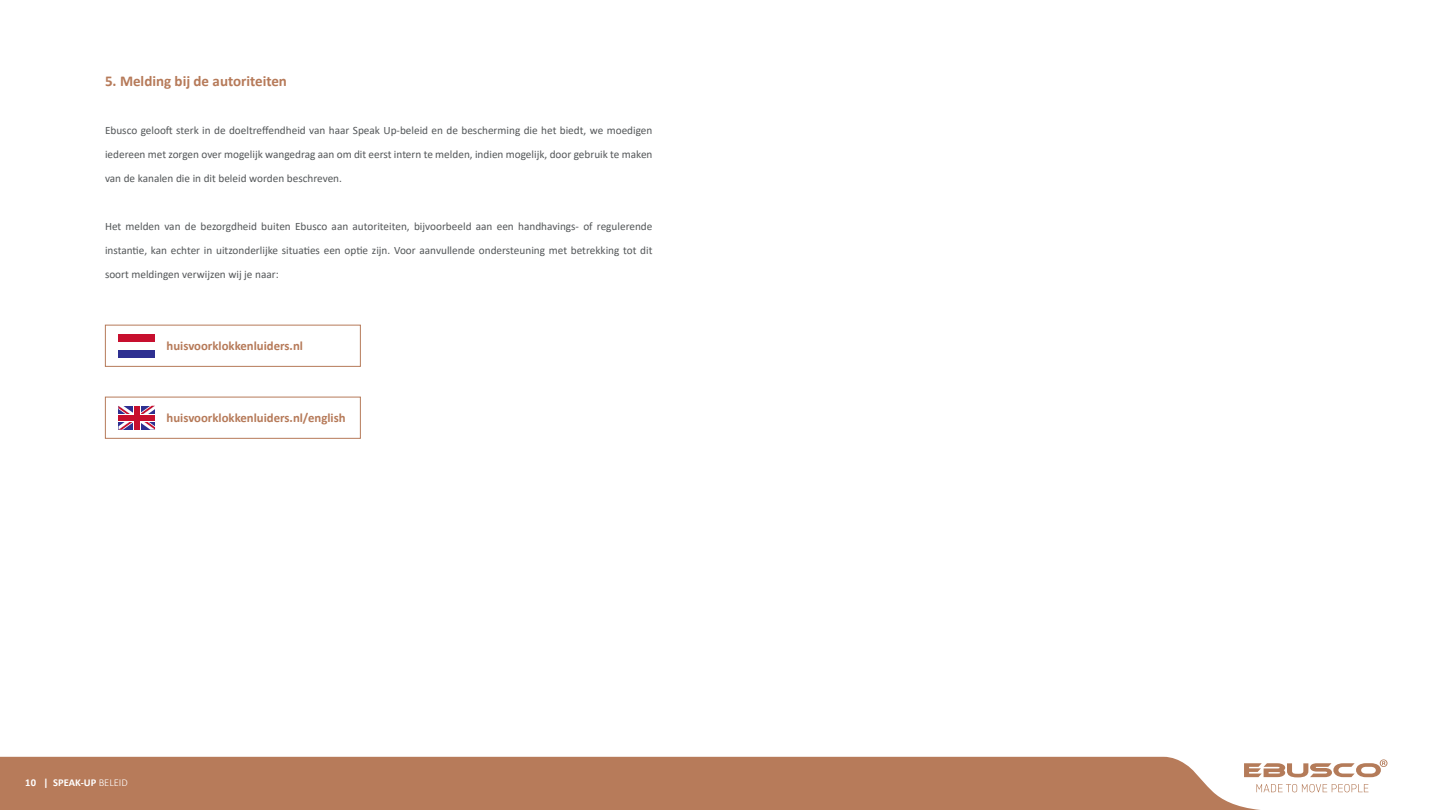
<style>
.page{position:relative;width:1440px;height:810px;background:#fff}
.page>*{position:absolute;margin:0;border:0;box-sizing:border-box;transform-origin:0 0}
.t1{font:700 15px "Calibri";color:#b67a59}
.t2{font:700 12.75px "Calibri";color:#b67a59}
.t3{font:11.25px/24px "Calibri";color:#545759;text-align:justify}
.t4{font:700 10.5px "Calibri";color:#fff}
.s1{font-weight:300}
</style>
<div class="page">
<div style="left:0;top:757px;width:1260px;height:53px;background:#b77b5a"></div>
<svg style="left:1244px;top:759px;width:143px;height:18px"></svg>
<svg style="left:1256px;top:784px;width:112px;height:8px"></svg>
<svg style="left:118px;top:406px;width:37px;height:24px"></svg>
<div style="left:118px;top:414px;width:37px;height:8px;background:#c70f2e"></div>
<svg style="left:133px;top:406px;width:7px;height:24px"></svg>
<div style="left:118px;top:415px;width:37px;height:5px;background:#c70f2e"></div>
<div style="left:134px;top:406px;width:5px;height:24px;background:#c70f2e"></div>
<div style="left:118px;top:334px;width:37px;height:8px;background:#c70f2e"></div>
<div style="left:118px;top:350px;width:37px;height:8px;background:#2e3091"></div>
<div style="left:105px;top:325px;width:256px;height:42px;border:1px solid #b67a59"></div>
<div style="left:105px;top:397px;width:256px;height:42px;border:1px solid #b67a59"></div>
<h1 class="t1" style="left:105px;top:71px;width:184px">5. Melding bij de autoriteiten</h1>
<p class="t3" style="left:105px;top:118px;width:549px">Ebusco gelooft sterk in de doeltreffendheid van haar Speak Up-beleid en de bescherming die het biedt, we moedigen iedereen met zorgen over mogelijk wangedrag aan om dit eerst intern te melden, indien mogelijk, door gebruik te maken van de kanalen die in dit beleid worden beschreven.</p>
<p class="t3" style="left:105px;top:214px;width:549px">Het melden van de bezorgdheid buiten Ebusco aan autoriteiten, bijvoorbeeld aan een handhavings- of regulerende instantie, kan echter in uitzonderlijke situaties een optie zijn. Voor aanvullende ondersteuning met betrekking tot dit soort meldingen verwijzen wij je naar:</p>
<p class="t2" style="left:167px;top:337px;width:138px">huisvoorklokkenluiders.nl</p>
<p class="t2" style="left:167px;top:409px;width:181px">huisvoorklokkenluiders.nl/english</p>
<p class="t4" style="left:25px;top:775px;width:104px">10 | SPEAK-UP <span class="s1">BELEID</span></p>
</div>
